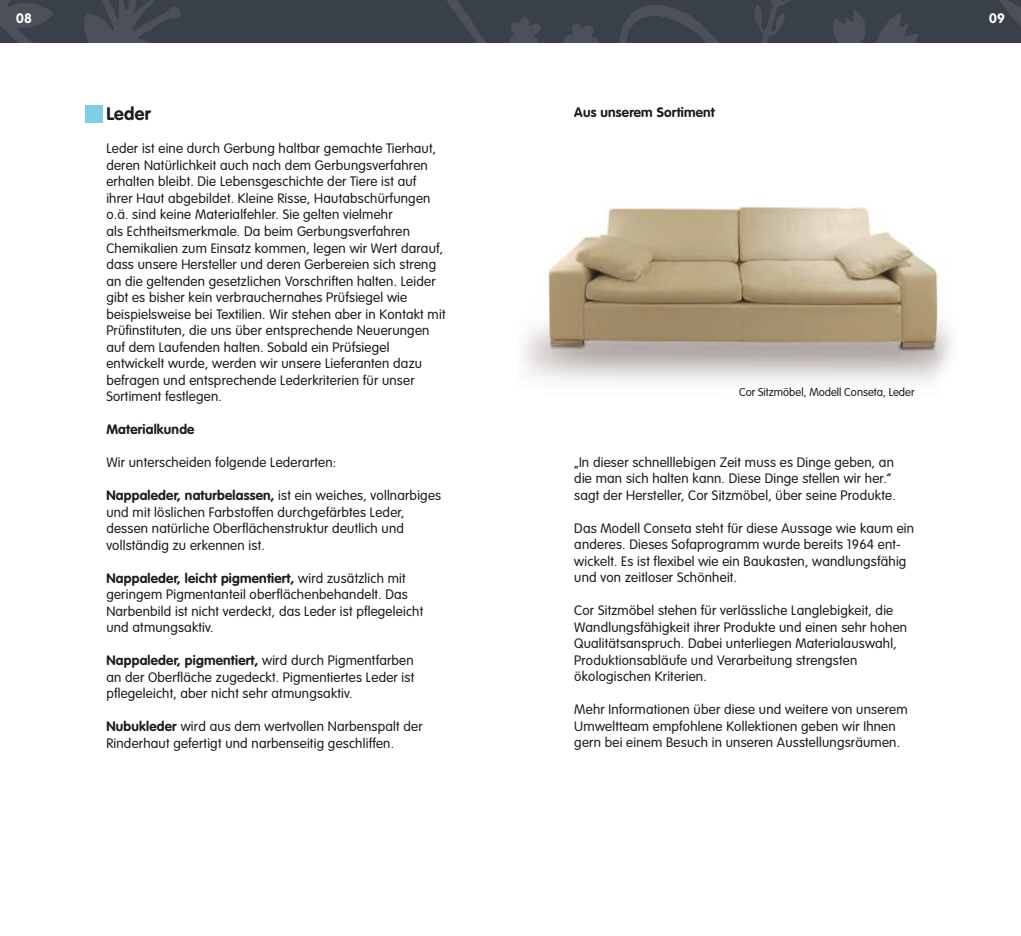
<style>
.page{position:relative;width:1021px;height:936px;background:#fff}
.page>*{position:absolute;margin:0;border:0;box-sizing:border-box;transform-origin:0 0}
.t1{font:700 18px "VAG Rounded";letter-spacing:.015em;color:#1b1c20}
.t2{font:300 13.5px/16.5px "VAG Rounded";letter-spacing:.015em;color:#1b1c20}
.t3{font:700 13.5px "VAG Rounded";letter-spacing:.015em;color:#1b1c20}
.t4{font:700 13.5px "VAG Rounded";color:#fff}
.t5{font:300 11.25px "VAG Rounded";color:#1b1c20}
.s1{font-weight:700}
</style>
<div class="page">
<img style="left:0;top:0;width:1020px;height:43px">
<img style="left:523px;top:206px;width:429px;height:177px">
<div style="left:85px;top:105px;width:17px;height:17px;background:#80cee6"></div>
<p class="t4" style="left:16px;top:11px;width:17px">08</p>
<p class="t4" style="left:989px;top:11px;width:17px">09</p>
<h1 class="t1" style="left:106px;top:103px;width:46px">Leder</h1>
<p class="t2" style="left:106px;top:140px;width:341px">Leder ist eine durch Gerbung haltbar gemachte Tierhaut, deren Natürlichkeit auch nach dem Gerbungsverfahren erhalten bleibt. Die Lebensgeschichte der Tiere ist auf ihrer Haut abgebildet. Kleine Risse, Hautabschürfungen o.ä. sind keine Materialfehler. Sie gelten vielmehr<br>als Echtheitsmerkmale. Da beim Gerbungsverfahren Chemikalien zum Einsatz kommen, legen wir Wert darauf, dass unsere Hersteller und deren Gerbereien sich streng an die geltenden gesetzlichen Vorschriften halten. Leider gibt es bisher kein verbrauchernahes Prüfsiegel wie beispielsweise bei Textilien. Wir stehen aber in Kontakt mit Prüfinstituten, die uns über entsprechende Neuerungen auf dem Laufenden halten. Sobald ein Prüfsiegel entwickelt wurde, werden wir unsere Lieferanten dazu befragen und entsprechende Lederkriterien für unser Sortiment festlegen.</p>
<p class="t3" style="left:106px;top:421px;width:90px">Materialkunde</p>
<p class="t2" style="left:106px;top:454px;width:231px">Wir unterscheiden folgende Lederarten:</p>
<p class="t2" style="left:106px;top:487px;width:336px"><span class="s1">Nappaleder, naturbelassen,</span> ist ein weiches, vollnarbiges und mit löslichen Farbstoffen durchgefärbtes Leder, dessen natürliche Oberflächenstruktur deutlich und vollständig zu erkennen ist.</p>
<p class="t2" style="left:106px;top:569px;width:318px"><span class="s1">Nappaleder, leicht pigmentiert,</span> wird zusätzlich mit geringem Pigmentanteil oberflächenbehandelt. Das Narbenbild ist nicht verdeckt, das Leder ist pflegeleicht und atmungsaktiv.</p>
<p class="t2" style="left:106px;top:652px;width:309px;text-align:justify"><span class="s1">Nappaleder, pigmentiert,</span> wird durch Pigmentfarben an der Oberfläche zugedeckt. Pigmentiertes Leder ist pflegeleicht, aber nicht sehr atmungsaktiv.</p>
<p class="t2" style="left:106px;top:718px;width:318px"><span class="s1">Nubukleder</span> wird aus dem wertvollen Narbenspalt der<br>Rinderhaut gefertigt und narbenseitig geschliffen.</p>
<p class="t3" style="left:574px;top:104px;width:142px">Aus unserem Sortiment</p>
<p class="t5" style="left:739px;top:385px;width:177px">Cor Sitzmöbel, Modell Conseta, Leder</p>
<p class="t2" style="left:574px;top:453px;width:323px">„In dieser schnelllebigen Zeit muss es Dinge geben, an die man sich halten kann. Diese Dinge stellen wir her.“ sagt der Hersteller, Cor Sitzmöbel, über seine Produkte.</p>
<p class="t2" style="left:574px;top:519px;width:341px">Das Modell Conseta steht für diese Aussage wie kaum ein anderes. Dieses Sofaprogramm wurde bereits 1964 ent&shy;wickelt. Es ist flexibel wie ein Baukasten, wandlungsfähig und von zeitloser Schönheit.</p>
<p class="t2" style="left:574px;top:602px;width:334px">Cor Sitzmöbel stehen für verlässliche Langlebigkeit, die Wandlungsfähigkeit ihrer Produkte und einen sehr hohen Qualitätsanspruch. Dabei unterliegen Materialauswahl, Produktionsabläufe und Verarbeitung strengsten ökologischen Kriterien.</p>
<p class="t2" style="left:574px;top:701px;width:335px">Mehr Informationen über diese und weitere von unserem<br>Umweltteam empfohlene Kollektionen geben wir Ihnen gern bei einem Besuch in unseren Ausstellungsräumen.</p>
</div>
